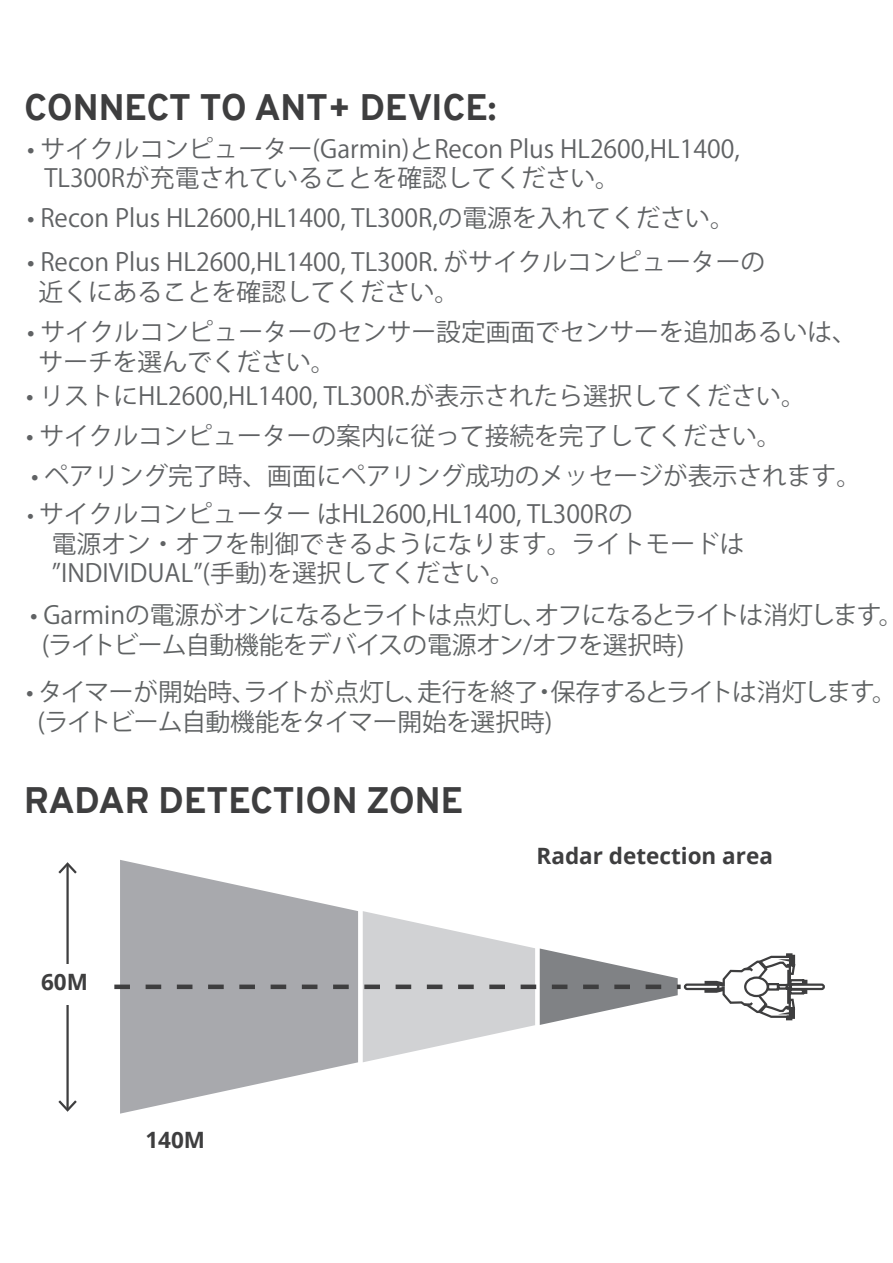
<style>
.page{position:relative;width:893px;height:1263px;background:#fff}
.page>*{position:absolute;margin:0;border:0;box-sizing:border-box;transform-origin:0 0}
.t1{font:800 36px "Overpass";color:#3e3e3f}
.t2{font:24.75px/29.7px "Hira Kaku Pro N W3 90 msp RKSJ H";color:#606264}
.t3{font:24.75px/29.7px "Hira Kaku Pro N W3 90 msp RKSJ H";letter-spacing:-.03em;color:#5f6263}
.t4{font:700 22.5px "Open Sans";color:#3e3e3f}
.s1{font-size:22.5px}
.s2{color:#606264}
</style>
<div class="page">
<svg style="left:120px;top:860px;width:238px;height:254px"></svg>
<hr style="left:66px;top:865px;width:3px;height:244px;background:#3e3e3f">
<svg style="left:58px;top:862px;width:19px;height:12px"></svg>
<svg style="left:58px;top:1100px;width:19px;height:12px"></svg>
<svg style="left:114px;top:911px;width:567px;height:151px"></svg>
<svg style="left:703px;top:953px;width:122px;height:68px"></svg>
<div style="left:684px;top:984px;width:35px;height:6px;border:2px solid #3e3e3f;border-radius:2px"></div>
<div style="left:59px;top:964px;width:16px;height:40px;background:#fff"></div>
<h1 class="t1" style="left:24px;top:85px;width:474px">CONNECT TO ANT+ DEVICE:</h1>
<p class="t2" style="left:44px;top:137px;width:697px;text-indent:-17px">• サイクルコンピューター(Garmin)とRecon Plus HL2600,HL1400,<br>TL300Rが充電されていることを確認してください。</p>
<p class="t2" style="left:27px;top:206px;width:709px">• Recon Plus HL2600,HL1400, TL300R,の電源を入れてください。</p>
<p class="t2" style="left:39px;top:251px;width:728px;text-indent:-12px">• Recon Plus HL2600,HL1400, TL300R. がサイクルコンピューターの近くにあることを確認してください。</p>
<p class="t2" style="left:39px;top:320px;width:820px;text-indent:-12px">• サイクルコンピューターのセンサー設定画面でセンサーを追加あるいは、サーチを選んでください。</p>
<p class="t2" style="left:26px;top:385px;width:781px">• リストにHL2600,HL1400, TL300R.が表示されたら選択してください。</p>
<p class="t2" style="left:26px;top:424px;width:757px">• サイクルコンピューターの案内に従って接続を完了してください。</p>
<p class="t2" style="left:31px;top:464px;width:831px">• ペアリング完了時、画面にペアリング成功のメッセージが表示されます。</p>
<p class="t2" style="left:27px;top:502px;width:719px"><span class="s1">•</span> サイクルコンピューター はHL2600,HL1400, TL300Rの<br>　電源オン・オフを制御できるようになります。ライトモードは　”INDIVIDUAL”(手動)を選択してください。</p>
<p class="t3" style="left:42px;top:604px;width:863px;text-indent:-12px"><span class="s2">•</span> Garminの電源がオンになるとライトは点灯し、オフになるとライトは消灯します。(ライトビーム自動機能をデバイスの電源オン/オフを選択時)</p>
<p class="t3" style="left:38px;top:680px;width:861px;text-indent:-12px"><span class="s2">•</span> タイマーが開始時、ライトが点灯し、走行を終了・保存するとライトは消灯します。(ライトビーム自動機能をタイマー開始を選択時)</p>
<h1 class="t1" style="left:24px;top:777px;width:441px">RADAR DETECTION ZONE</h1>
<p class="t4" style="left:41px;top:966px;width:48px">60M</p>
<p class="t4" style="left:145px;top:1124px;width:61px">140M</p>
<p class="t4" style="left:536px;top:840px;width:238px">Radar detection area</p>
</div>
